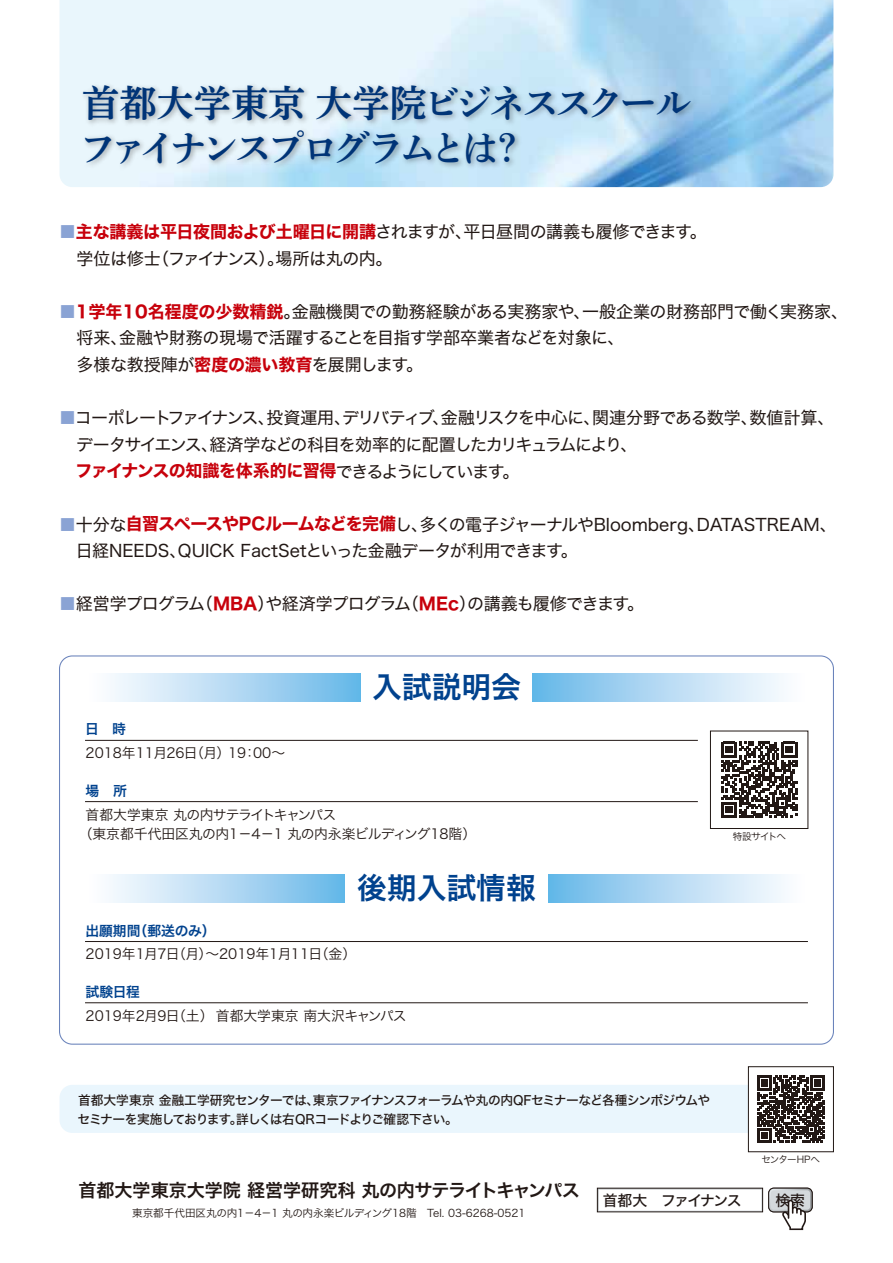
<style>
.page{position:relative;width:893px;height:1263px;background:#fff}
.page>*{position:absolute;margin:0;border:0;box-sizing:border-box;transform-origin:0 0}
.t1{font:37.2px/44.7px "Shuei Yobu Min Std B";letter-spacing:-.115em;color:#003477}
.t2{font:29.7px "Hira Kaku Std N W6";color:#00428e}
.t3{font:18px "Hira Kaku Std N W6";color:#221815}
.t4{font:16.95px/26.5px "Hira Kaku Std N W4";letter-spacing:-.035em;color:#221815}
.t5{font:16.95px/26.4px "Hira Kaku Std N W4";color:#221815}
.t6{font:16.95px/26.5px "Hira Kaku Std N W4";letter-spacing:-.07em;color:#221815}
.t7{font:16.95px "Hira Kaku Std N W4";letter-spacing:-.06em;color:#221815}
.t8{font:16.95px "Hira Kaku Std N W7";letter-spacing:-.03em;color:#c7000b}
.t9{font:14.85px "Hira Kaku Std N W5";letter-spacing:-.1em;color:#221815}
.t10{font:13.8px "Hira Kaku Std N W3";color:#221815}
.t11{font:13.8px/19.2px "Hira Kaku Std N W3";letter-spacing:-.03em;color:#221815}
.t12{font:13.8px "Hira Kaku Std N W6";letter-spacing:-.015em;color:#00428e}
.t13{font:12.75px/19.2px "Hira Kaku Std N W5";letter-spacing:-.06em;color:#221815}
.t14{font:10.65px "Hira Kaku Std N W3";letter-spacing:-.005em;color:#221815}
.t15{font:9.6px "Hira Kaku Std N W3";letter-spacing:-.045em;color:#221815}
.t16{font:9.6px "Hira Kaku Std N W3";letter-spacing:-.075em;color:#221815}
.s1{color:#8aa3d4}
.s2{font-family:"Hira Kaku Std N W7";color:#c7000b}
.s3{font-family:"Hira Kaku Std N W4";color:#221815}
</style>
<div class="page">
<div style="left:597px;top:1188px;width:166px;height:24px;border:1px solid #221815"></div>
<div style="left:60px;top:1085px;width:773px;height:48px;background:#eaf6fd;border-radius:13px"></div>
<img style="left:60px;top:0;width:773px;height:187px">
<img style="left:77px;top:79px;width:624px;height:103px">
<hr style="left:85px;top:740px;width:613px;height:1px;background:#221815">
<hr style="left:85px;top:801px;width:613px;height:1px;background:#221815">
<div style="left:85px;top:673px;width:275px;height:28px;background:linear-gradient(to right,#fff,#6ab8e8)"></div>
<div style="left:533px;top:673px;width:275px;height:28px;background:linear-gradient(to right,#69b8e8,#fff)"></div>
<hr style="left:85px;top:941px;width:723px;height:1px;background:#221815">
<hr style="left:85px;top:1002px;width:723px;height:1px;background:#221815">
<div style="left:85px;top:874px;width:259px;height:28px;background:linear-gradient(to right,#fff,#6ab8e8)"></div>
<div style="left:548px;top:874px;width:260px;height:28px;background:linear-gradient(to right,#69b8e8,#fff)"></div>
<div style="left:710px;top:731px;width:98px;height:98px;border:1px solid #221815"></div>
<div style="left:768px;top:1188px;width:44px;height:24px;border:1px solid #221815;border-radius:5px"></div>
<svg style="left:769px;top:1188px;width:43px;height:43px"></svg>
<svg style="left:721px;top:741px;width:76px;height:77px"></svg>
<div style="left:748px;top:1067px;width:85px;height:85px;background:#fff"></div>
<div style="left:748px;top:1066px;width:86px;height:86px;border:1px solid #221815"></div>
<svg style="left:757px;top:1076px;width:67px;height:67px"></svg>
<h1 class="t1" style="left:79px;top:79px;width:614px">首都大学東京 大学院ビジネススクールファイナンスプログラムとは？</h1>
<p class="t4" style="left:59px;top:219px;width:649px"><span class="s1">■</span><span class="s2">主な講義は平日夜間および土曜日に開講</span>されますが、平日昼間の講義も履修できます。　学位は修士（ファイナンス）。場所は丸の内。</p>
<p class="t4" style="left:59px;top:298px;width:790px"><span class="s1">■</span><span class="s2">1学年10名程度の少数精鋭</span>。金融機関での勤務経験がある実務家や、一般企業の財務部門で働く実務家、　将来、金融や財務の現場で活躍することを目指す学部卒業者などを対象に、<br>　多様な教授陣が<span class="s2">密度の濃い教育</span>を展開します。</p>
<p class="t6" style="left:59px;top:404px;width:777px"><span class="s1">■</span>コーポレートファイナンス、投資運用、デリバティブ、金融リスクを中心に、関連分野である数学、数値計算、　データサイエンス、経済学などの科目を効率的に配置したカリキュラムにより、</p>
<p class="t8" style="left:76px;top:458px;width:445px">ファイナンスの知識を体系的に習得<span class="s3">できるようにしています。</span></p>
<p class="t5" style="left:59px;top:511px;width:779px"><span class="s1">■</span>十分な<span class="s2">自習スペースやPCルームなどを完備</span>し、多くの電子ジャーナルやBloomberg、DATASTREAM、　日経NEEDS、QUICK FactSetといった金融データが利用できます。</p>
<p class="t7" style="left:59px;top:591px;width:586px"><span class="s1">■</span>経営学プログラム（<span class="s2">MBA</span>）や経済学プログラム（<span class="s2">MEc</span>）の講義も履修できます。</p>
<h2 class="t2" style="left:372px;top:664px;width:150px">入試説明会</h2>
<p class="t12" style="left:85px;top:719px;width:42px">日　時</p>
<p class="t10" style="left:86px;top:742px;width:201px">2018年11月26日（月）19：00～</p>
<p class="t12" style="left:86px;top:780px;width:43px">場　所</p>
<p class="t11" style="left:79px;top:804px;width:399px;text-indent:7px">首都大学東京 丸の内サテライトキャンパス<br>（東京都千代田区丸の内1－4－1 丸の内永楽ビルディング18階）</p>
<h2 class="t2" style="left:357px;top:865px;width:180px">後期入試情報</h2>
<p class="t12" style="left:85px;top:920px;width:132px">出願期間（郵送のみ）</p>
<p class="t10" style="left:86px;top:943px;width:272px">2019年1月7日（月）～2019年1月11日（金）</p>
<p class="t12" style="left:86px;top:981px;width:56px">試験日程</p>
<p class="t10" style="left:86px;top:1005px;width:323px">2019年2月9日（土） 首都大学東京 南大沢キャンパス</p>
<p class="t16" style="left:733px;top:829px;width:55px">特設サイトへ</p>
<p class="t13" style="left:78px;top:1090px;width:634px">首都大学東京 金融工学研究センターでは、東京ファイナンスフォーラムや丸の内QFセミナーなど各種シンポジウムやセミナーを実施しております。詳しくは右QRコードよりご確認下さい。</p>
<p class="t15" style="left:761px;top:1152px;width:60px">センターHPへ</p>
<p class="t3" style="left:78px;top:1176px;width:503px">首都大学東京大学院 経営学研究科 丸の内サテライトキャンパス</p>
<p class="t14" style="left:132px;top:1205px;width:395px">東京都千代田区丸の内1－4－1 丸の内永楽ビルディング18階　Tel. 03-6268-0521</p>
<p class="t9" style="left:603px;top:1189px;width:140px">首都大　ファイナンス</p>
<p class="t9" style="left:775px;top:1189px;width:31px">検索</p>
</div>
